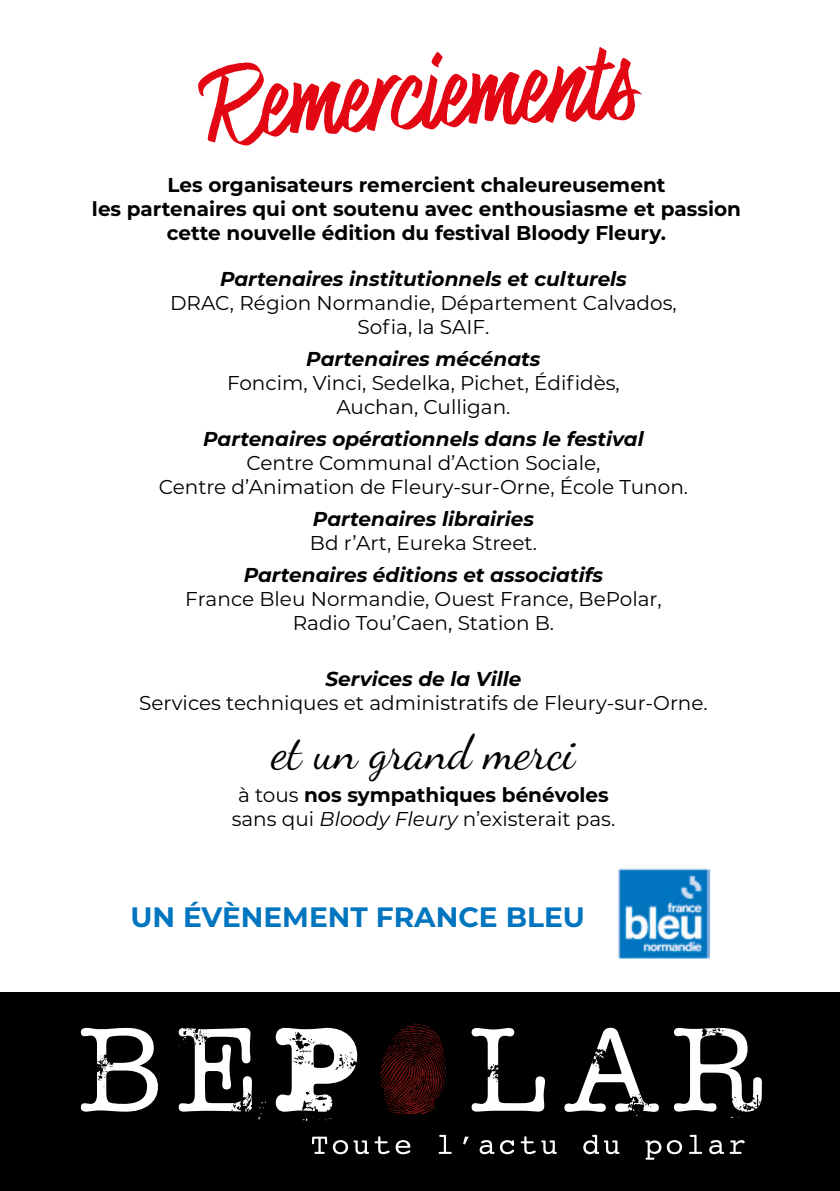
<style>
.page{position:relative;width:840px;height:1191px;background:#fff}
.page>*{position:absolute;margin:0;border:0;box-sizing:border-box;transform-origin:0 0}
.t1{font:92.4px "Highest Praise";color:#e30613}
.t2{font:48px "Dancing Script";color:#000}
.t3{font:700 28px "Montserrat";color:#0075bf}
.t4{font:20px/24px "Montserrat";color:#000;text-align:center}
.t5{font:italic 700 20px "Montserrat";color:#000}
.t6{font:700 20px/24px "Montserrat";color:#000;text-align:center}
.s1{font-weight:700}
.s2{font-style:italic}
</style>
<div class="page">
<img style="left:618px;top:868px;width:91px;height:92px">
<div style="left:0;top:992px;width:839px;height:199px;background:#000"></div>
<svg style="left:258px;top:1102px;width:7px;height:17px"></svg>
<svg style="left:302px;top:1117px;width:17px;height:4px"></svg>
<svg style="left:380px;top:1023px;width:65px;height:91px"></svg>
<svg style="left:275px;top:1027px;width:82px;height:84px"></svg>
<svg style="left:178px;top:1028px;width:74px;height:83px"></svg>
<svg style="left:81px;top:1028px;width:77px;height:83px"></svg>
<svg style="left:471px;top:1028px;width:73px;height:83px"></svg>
<svg style="left:564px;top:1027px;width:94px;height:89px"></svg>
<svg style="left:673px;top:1028px;width:88px;height:90px"></svg>
<svg style="left:312px;top:1136px;width:77px;height:18px"></svg>
<svg style="left:395px;top:1140px;width:15px;height:14px"></svg>
<svg style="left:438px;top:1134px;width:13px;height:19px"></svg>
<svg style="left:463px;top:1136px;width:5px;height:8px"></svg>
<svg style="left:479px;top:1140px;width:35px;height:14px"></svg>
<svg style="left:520px;top:1136px;width:15px;height:18px"></svg>
<svg style="left:541px;top:1140px;width:15px;height:14px"></svg>
<svg style="left:583px;top:1134px;width:36px;height:20px"></svg>
<svg style="left:645px;top:1140px;width:36px;height:19px"></svg>
<svg style="left:689px;top:1134px;width:12px;height:19px"></svg>
<svg style="left:709px;top:1140px;width:14px;height:14px"></svg>
<svg style="left:729px;top:1140px;width:15px;height:13px"></svg>
<h1 class="t1" style="left:200px;top:44px;width:434px;rotate:-3deg">Remerciements</h1>
<p class="t6" style="left:92px;top:172px;width:650px">Les organisateurs remercient chaleureusement<br>les partenaires qui ont soutenu avec enthousiasme et passion cette nouvelle édition du festival Bloody Fleury.</p>
<p class="t5" style="left:220px;top:264px;width:408px">Partenaires institutionnels et culturels</p>
<p class="t4" style="left:170px;top:290px;width:508px">DRAC, Région Normandie, Département Calvados,<br>Sofia, la SAIF.</p>
<p class="t5" style="left:306px;top:344px;width:236px">Partenaires mécénats</p>
<p class="t4" style="left:227px;top:370px;width:394px">Foncim, Vinci, Sedelka, Pichet, Édifidès,<br>Auchan, Culligan.</p>
<p class="t5" style="left:203px;top:424px;width:442px">Partenaires opérationnels dans le festival</p>
<p class="t4" style="left:159px;top:450px;width:530px">Centre Communal d’Action Sociale,<br>Centre d’Animation de Fleury-sur-Orne, École Tunon.</p>
<p class="t5" style="left:313px;top:504px;width:222px">Partenaires librairies</p>
<p class="t4" style="left:310px;top:530px;width:228px">Bd r’Art, Eureka Street.</p>
<p class="t5" style="left:243px;top:560px;width:361px">Partenaires éditions et associatifs</p>
<p class="t4" style="left:185px;top:586px;width:477px">France Bleu Normandie, Ouest France, BePolar,<br>Radio Tou’Caen, Station B.</p>
<p class="t5" style="left:325px;top:664px;width:197px">Services de la Ville</p>
<p class="t4" style="left:139px;top:690px;width:570px">Services techniques et administratifs de Fleury-sur-Orne.</p>
<h2 class="t2" style="left:272px;top:715px;width:304px">et un grand merci</h2>
<p class="t4" style="left:231px;top:782px;width:385px">à tous <span class="s1">nos sympathiques bénévoles </span>sans qui <span class="s2">Bloody Fleury</span> n’existerait pas.</p>
<h3 class="t3" style="left:130px;top:897px;width:456px">UN ÉVÈNEMENT FRANCE BLEU</h3>
</div>
